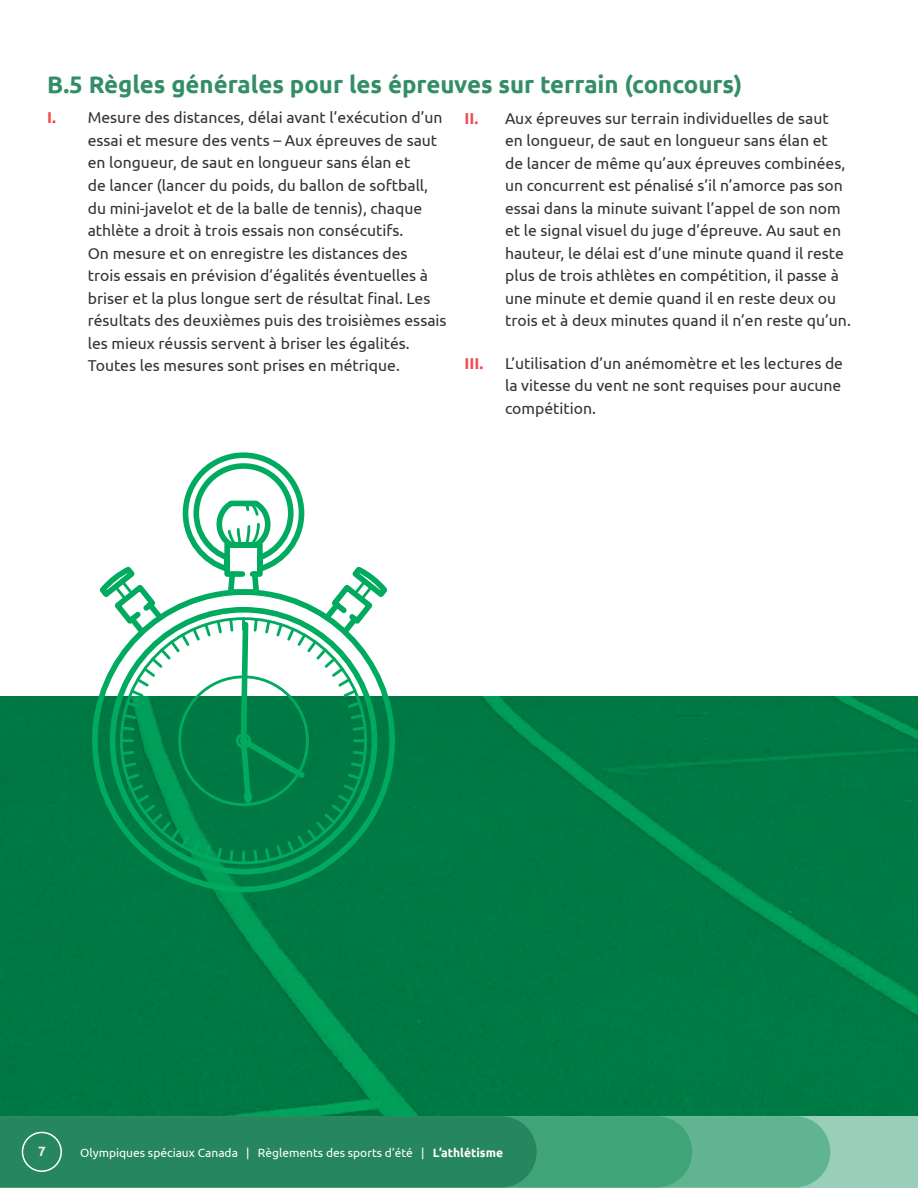
<style>
.page{position:relative;width:918px;height:1188px;background:#fff}
.page>*{position:absolute;margin:0;border:0;box-sizing:border-box;transform-origin:0 0}
.t1{font:700 24px "Ubuntu";color:#338e68}
.t2{font:15.75px/22.5px "Ubuntu";color:#333}
.t3{font:700 15.75px "Ubuntu";color:#f14a50}
.t4{font:700 13.5px "Ubuntu";color:#eceadc}
.t5{font:12px "Ubuntu";color:#fff}
.s1{font-weight:700;color:#f14a50}
.s2{font-weight:700}
</style>
<div class="page">
<div style="left:0;top:696px;width:918px;height:420px;background:#007a44"></div>
<svg style="left:89px;top:655px;width:309px;height:240px;background:#118b55"></svg>
<svg style="left:100px;top:572px;width:19px;height:40px"></svg>
<svg style="left:119px;top:566px;width:249px;height:300px"></svg>
<svg style="left:180px;top:452px;width:212px;height:363px"></svg>
<div style="left:0;top:1116px;width:918px;height:71px;background:#99cfb8"></div>
<div style="left:692px;top:1116px;width:138px;height:71px;background:#61b490"></div>
<div style="left:537px;top:1116px;width:155px;height:71px;background:#40a479"></div>
<div style="left:0;top:1116px;width:537px;height:71px;background:#26865e"></div>
<div style="left:22px;top:1132px;width:40px;height:40px;border:2px solid #fff;border-radius:50%"></div>
<h1 class="t1" style="left:47px;top:70px;width:697px">B.5 Règles générales pour les épreuves sur terrain (concours)</h1>
<p class="t2" style="left:88px;top:106px;width:360px;text-indent:-40px"><span class="s1">I.</span> Mesure des distances, délai avant l’exécution d’un essai et mesure des vents – Aux épreuves de saut en longueur, de saut en longueur sans élan et<br>de lancer (lancer du poids, du ballon de softball, du mini-javelot et de la balle de tennis), chaque athlète a droit à trois essais non consécutifs.<br>On mesure et on enregistre les distances des<br>trois essais en prévision d’égalités éventuelles à briser et la plus longue sert de résultat final. Les résultats des deuxièmes puis des troisièmes essais les mieux réussis servent à briser les égalités.<br>Toutes les mesures sont prises en métrique.</p>
<p class="t2" style="left:505px;top:106px;width:347px;text-indent:-40px"><span class="s1">II.</span> Aux épreuves sur terrain individuelles de saut<br>en longueur, de saut en longueur sans élan et<br>de lancer de même qu’aux épreuves combinées, un concurrent est pénalisé s’il n’amorce pas son essai dans la minute suivant l’appel de son nom et le signal visuel du juge d’épreuve. Au saut en hauteur, le délai est d’une minute quand il reste plus de trois athlètes en compétition, il passe à une minute et demie quand il en reste deux ou trois et à deux minutes quand il n’en reste qu’un.</p>
<p class="t3" style="left:465px;top:354px;width:20px">III.</p>
<p class="t2" style="left:505px;top:352px;width:339px;text-align:justify">L’utilisation d’un anémomètre et les lectures de la vitesse du vent ne sont requises pour aucune compétition.</p>
<p class="t4" style="left:38px;top:1144px;width:9px">7</p>
<p class="t5" style="left:80px;top:1146px;width:424px">Olympiques spéciaux Canada | Règlements des sports d’été | <span class="s2">L’athlétisme</span></p>
</div>
